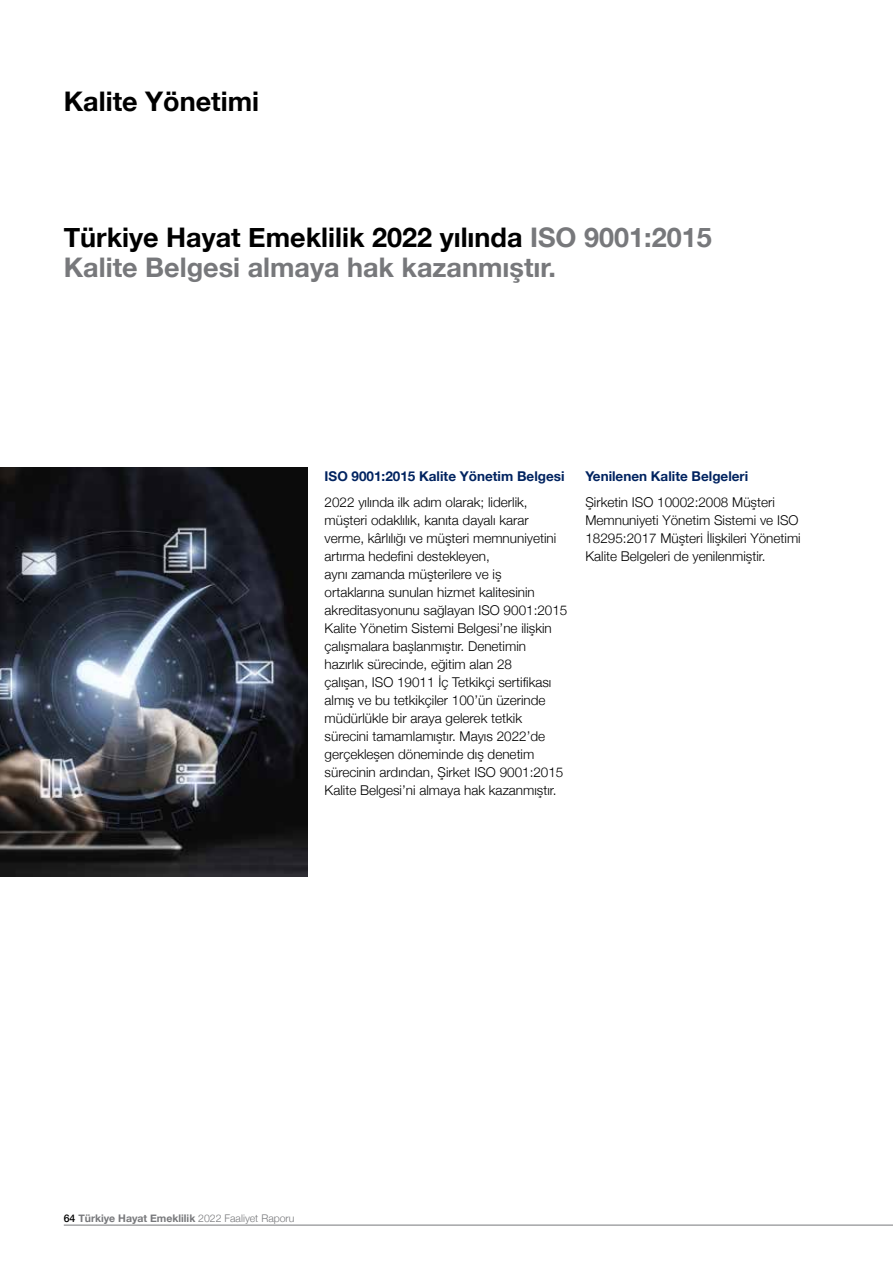
<style>
.page{position:relative;width:893px;height:1263px;background:#fff}
.page>*{position:absolute;margin:0;border:0;box-sizing:border-box;transform-origin:0 0}
.t1{font:700 27px/30px "Helvetica Neue";color:#77787b}
.t2{font:700 27px "Helvetica Neue";color:#000}
.t3{font:300 13.5px/18px "Helvetica Neue";color:#000}
.t4{font:700 13.5px "Helvetica Neue";color:#002360}
.t5{font:700 10.5px "Helvetica Neue";color:#77787b}
.s1{color:#000}
.s2{font-weight:500;color:#000}
.s3{font-weight:300}
</style>
<div class="page">
<img style="left:0;top:468px;width:308px;height:409px">
<hr style="left:64px;top:1225px;width:829px;height:1px;background:#77787b">
<h1 class="t2" style="left:64px;top:81px;width:197px">Kalite Yönetimi</h1>
<h1 class="t1" style="left:64px;top:224px;width:649px"><span class="s1">Türkiye Hayat Emeklilik 2022 yılında</span> ISO 9001:2015<br>Kalite Belgesi almaya hak kazanmıştır.</h1>
<p class="t4" style="left:325px;top:465px;width:241px">ISO 9001:2015 Kalite Yönetim Belgesi</p>
<p class="t3" style="left:325px;top:493px;width:244px">2022 yılında ilk adım olarak; liderlik, müşteri odaklılık, kanıta dayalı karar verme, kârlılığı ve müşteri memnuniyetini artırma hedefini destekleyen,<br>aynı zamanda müşterilere ve iş<br>ortaklarına sunulan hizmet kalitesinin akreditasyonunu sağlayan ISO 9001:2015<br>Kalite Yönetim Sistemi Belgesi’ne ilişkin çalışmalara başlanmıştır. Denetimin hazırlık sürecinde, eğitim alan 28<br>çalışan, ISO 19011 İç Tetkikçi sertifikası almış ve bu tetkikçiler 100’ün üzerinde müdürlükle bir araya gelerek tetkik sürecini tamamlamıştır. Mayıs 2022’de gerçekleşen döneminde dış denetim sürecinin ardından, Şirket ISO 9001:2015<br>Kalite Belgesi’ni almaya hak kazanmıştır.</p>
<p class="t4" style="left:585px;top:465px;width:164px">Yenilenen Kalite Belgeleri</p>
<p class="t3" style="left:585px;top:493px;width:217px">Şirketin ISO 10002:2008 Müşteri Memnuniyeti Yönetim Sistemi ve ISO 18295:2017 Müşteri İlişkileri Yönetimi Kalite Belgeleri de yenilenmiştir.</p>
<p class="t5" style="left:64px;top:1210px;width:232px"><span class="s2">64</span> Türkiye Hayat Emeklilik <span class="s3">2022 Faaliyet Raporu</span></p>
</div>
